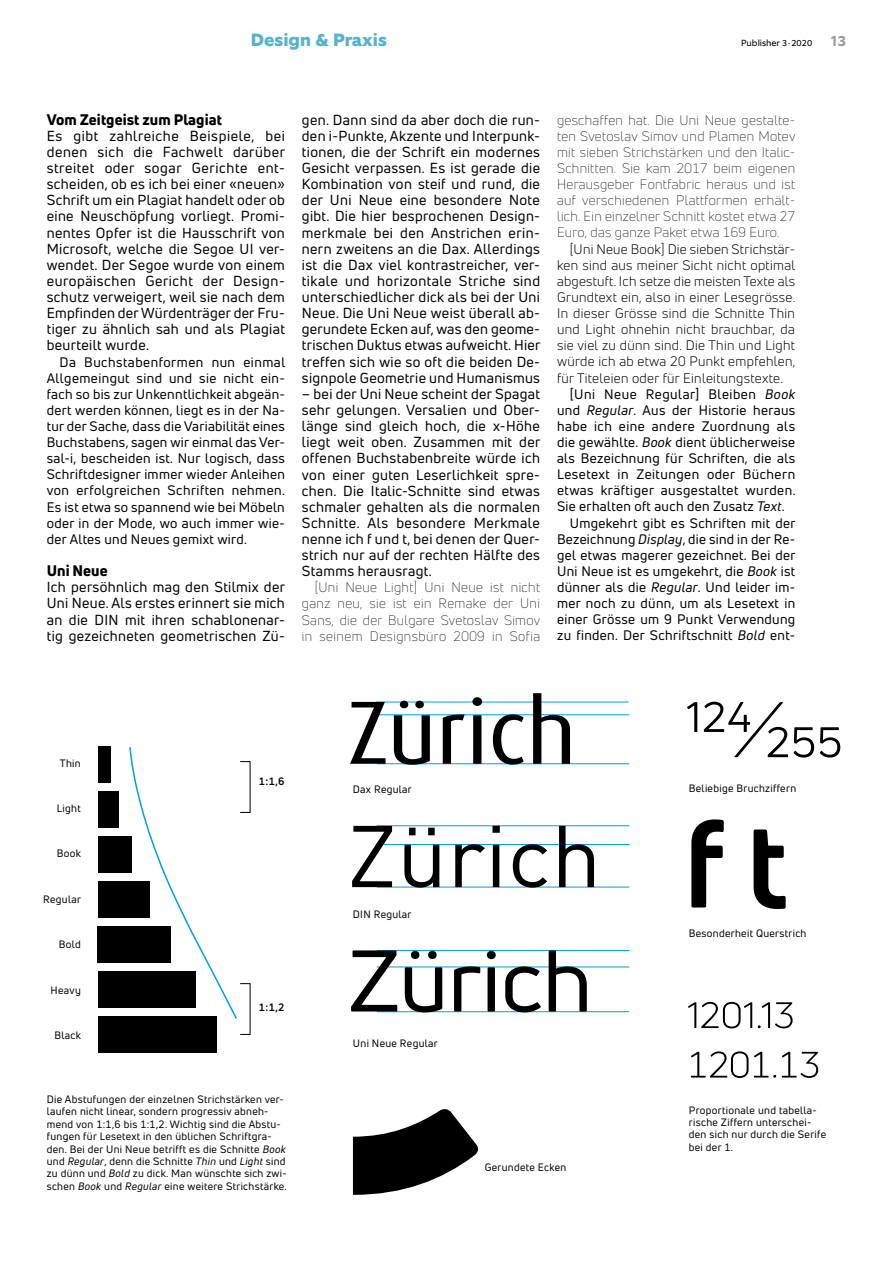
<style>
.page{position:relative;width:893px;height:1263px;background:#fff}
.page>*{position:absolute;margin:0;border:0;box-sizing:border-box;transform-origin:0 0}
.t1{font:800 18px "Equip";letter-spacing:.005em;color:#55b3ce}
.t2{font:800 15px "Uni Neue";letter-spacing:.005em;color:#000}
.t3{font:14.25px/16.2px "Uni Neue";letter-spacing:.025em;color:#000;text-align:justify}
.t4{font:13.5px/16px "Uni Neue";letter-spacing:.025em;color:#000;text-align:justify}
.t5{font:300 13.5px/16px "Uni Neue";letter-spacing:.025em;color:#000;text-align:justify}
.t6{font:13.5px "Uni Neue";letter-spacing:.025em;color:#000}
.t7{font:10.5px/12.5px "Uni Neue";letter-spacing:.03em;color:#000}
.t8{font:700 10.5px "Uni Neue";color:#000}
.t9{font:9px "Equip";color:#000}
.s1{font-weight:700;font-size:15px;color:#9c9c9d}
.s2{font-style:italic}
</style>
<div class="page">
<div style="left:98px;top:746px;width:13px;height:36px;background:#000"></div>
<div style="left:98px;top:836px;width:33px;height:36px;background:#000"></div>
<div style="left:98px;top:881px;width:52px;height:37px;background:#000"></div>
<div style="left:98px;top:926px;width:73px;height:37px;background:#000"></div>
<div style="left:98px;top:971px;width:98px;height:37px;background:#000"></div>
<div style="left:98px;top:1016px;width:118px;height:37px;background:#000"></div>
<div style="left:98px;top:791px;width:20px;height:36px;background:#000"></div>
<svg style="left:128px;top:747px;width:109px;height:273px"></svg>
<svg style="left:687px;top:702px;width:153px;height:55px"></svg>
<svg style="left:691px;top:1051px;width:127px;height:27px"></svg>
<svg style="left:688px;top:1002px;width:105px;height:26px"></svg>
<svg style="left:691px;top:819px;width:95px;height:90px"></svg>
<hr style="left:377px;top:950px;width:252px;height:1px;background:#009ee3">
<hr style="left:377px;top:825px;width:252px;height:1px;background:#009ee3">
<hr style="left:376px;top:702px;width:252px;height:1px;background:#009ee3">
<hr style="left:377px;top:966px;width:252px;height:1px;background:#009ee3">
<hr style="left:377px;top:844px;width:252px;height:1px;background:#009ee3">
<hr style="left:377px;top:714px;width:252px;height:1px;background:#009ee3">
<hr style="left:377px;top:1011px;width:252px;height:1px;background:#009ee3">
<hr style="left:377px;top:887px;width:252px;height:1px;background:#009ee3">
<hr style="left:377px;top:763px;width:252px;height:1px;background:#009ee3">
<svg style="left:350px;top:693px;width:220px;height:72px"></svg>
<svg style="left:352px;top:826px;width:242px;height:62px"></svg>
<svg style="left:351px;top:950px;width:236px;height:62px"></svg>
<svg style="left:353px;top:1109px;width:125px;height:86px"></svg>
<p class="t1" style="left:251px;top:28px;width:138px">Design &amp; Praxis</p>
<p class="t9" style="left:741px;top:37px;width:106px">Publisher 3·2020 <span class="s1">13</span></p>
<p class="t2" style="left:47px;top:109px;width:177px">Vom Zeitgeist zum Plagiat</p>
<p class="t3" style="left:47px;top:127px;width:240px">Es gibt zahlreiche Beispiele, bei denen sich die Fachwelt darüber streitet oder sogar Gerichte ent&shy;scheiden, ob es ich bei einer «neuen» Schrift um ein Plagiat handelt oder ob eine Neuschöpfung vorliegt. Promi&shy;nentes Opfer ist die Hausschrift von Microsoft, welche die Segoe UI ver&shy;wendet. Der Segoe wurde von einem europäischen Gericht der Design&shy;schutz verweigert, weil sie nach dem Empfinden der Würdenträger der Fru&shy;tiger zu ähnlich sah und als Plagiat beurteilt wurde.</p>
<p class="t4" style="left:47px;top:353px;width:240px;text-indent:13px">Da Buchstabenformen nun einmal Allgemeingut sind und sie nicht ein&shy;fach so bis zur Unkenntlichkeit abgeän&shy;dert werden können, liegt es in der Na&shy;tur der Sache, dass die Variabilität eines Buchstabens, sagen wir einmal das Ver&shy;sal-i, bescheiden ist. Nur logisch, dass Schriftdesigner immer wieder Anleihen von erfolgreichen Schriften nehmen.<br>Es ist etwa so spannend wie bei Möbeln oder in der Mode, wo auch immer wie&shy;der Altes und Neues gemixt wird.</p>
<p class="t2" style="left:47px;top:561px;width:62px">Uni Neue</p>
<p class="t3" style="left:47px;top:579px;width:240px">Ich persöhnlich mag den Stilmix der Uni Neue. Als erstes erinnert sie mich an die DIN mit ihren schablonenar&shy;tig gezeichneten geometrischen Zü-</p>
<p class="t3" style="left:302px;top:111px;width:240px">gen. Dann sind da aber doch die run&shy;den i-Punkte, Akzente und Interpunk&shy;tionen, die der Schrift ein modernes Gesicht verpassen. Es ist gerade die Kombination von steif und rund, die der Uni Neue eine besondere Note gibt. Die hier besprochenen Design&shy;merkmale bei den Anstrichen erin&shy;nern zweitens an die Dax. Allerdings ist die Dax viel kontrastreicher, ver&shy;tikale und horizontale Striche sind unterschiedlicher dick als bei der Uni Neue. Die Uni Neue weist überall ab&shy;gerundete Ecken auf, was den geome&shy;trischen Duktus etwas aufweicht. Hier treffen sich wie so oft die beiden De&shy;signpole Geometrie und Humanismus</p>
<p class="t3" style="left:302px;top:385px;width:240px">– bei der Uni Neue scheint der Spagat sehr gelungen. Versalien und Ober&shy;länge sind gleich hoch, die x-Höhe liegt weit oben. Zusammen mit der offenen Buchstabenbreite würde ich von einer guten Leserlichkeit spre&shy;chen. Die Italic-Schnitte sind etwas schmaler gehalten als die normalen Schnitte. Als besondere Merkmale nenne ich f und t, bei denen der Quer&shy;strich nur auf der rechten Hälfte des Stamms herausragt.</p>
<p class="t5" style="left:302px;top:579px;width:240px;text-indent:13px">[Uni Neue Light] Uni Neue ist nicht ganz neu, sie ist ein Remake der Uni Sans, die der Bulgare Svetoslav Simov in seinem Designsbüro 2009 in Sofia</p>
<p class="t5" style="left:557px;top:112px;width:240px">geschaffen hat. Die Uni Neue gestalte&shy;ten Svetoslav Simov und Plamen Motev mit sieben Strichstärken und den Italic-Schnitten. Sie kam 2017 beim eigenen Herausgeber Fontfabric heraus und ist auf verschiedenen Plattformen erhält&shy;lich. Ein einzelner Schnitt kostet etwa 27<br>Euro, das ganze Paket etwa 169 Euro.</p>
<p class="t6" style="left:570px;top:241px;width:227px">[Uni Neue Book] Die sieben Strichstär-</p>
<p class="t6" style="left:557px;top:257px;width:240px">ken sind aus meiner Sicht nicht optimal</p>
<p class="t6" style="left:557px;top:273px;width:239px">abgestuft. Ich setze die meisten Texte als</p>
<p class="t6" style="left:557px;top:289px;width:240px">Grundtext ein, also in einer Lesegrösse.</p>
<p class="t6" style="left:557px;top:305px;width:239px">In dieser Grösse sind die Schnitte Thin</p>
<p class="t6" style="left:557px;top:321px;width:239px">und Light ohnehin nicht brauchbar, da</p>
<p class="t6" style="left:557px;top:337px;width:239px">sie viel zu dünn sind. Die Thin und Light</p>
<p class="t6" style="left:557px;top:353px;width:240px">würde ich ab etwa 20 Punkt empfehlen,</p>
<p class="t6" style="left:557px;top:370px;width:227px">für Titeleien oder für Einleitungstexte.</p>
<p class="t4" style="left:570px;top:386px;width:227px">[Uni Neue Regular] Bleiben <span class="s2">Book</span></p>
<p class="t4" style="left:557px;top:402px;width:240px">und <span class="s2">Regular</span>. Aus der Historie heraus</p>
<p class="t4" style="left:557px;top:418px;width:240px">habe ich eine andere Zuordnung als</p>
<p class="t4" style="left:557px;top:434px;width:240px">die gewählte. <span class="s2">Book</span> dient üblicherweise</p>
<p class="t4" style="left:557px;top:450px;width:240px">als Bezeichnung für Schriften, die als</p>
<p class="t4" style="left:557px;top:466px;width:240px">Lesetext in Zeitungen oder Büchern</p>
<p class="t4" style="left:557px;top:482px;width:240px">etwas kräftiger ausgestaltet wurden.</p>
<p class="t4" style="left:557px;top:498px;width:229px">Sie erhalten oft auch den Zusatz <span class="s2">Text</span>.</p>
<p class="t4" style="left:570px;top:515px;width:227px">Umgekehrt gibt es Schriften mit der</p>
<p class="t4" style="left:557px;top:531px;width:240px">Bezeichnung <span class="s2">Display</span>, die sind in der Re-</p>
<p class="t4" style="left:557px;top:547px;width:240px">gel etwas magerer gezeichnet. Bei der</p>
<p class="t4" style="left:557px;top:563px;width:240px">Uni Neue ist es umgekehrt, die <span class="s2">Book</span> ist</p>
<p class="t4" style="left:557px;top:579px;width:240px">dünner als die <span class="s2">Regular</span>. Und leider im-</p>
<p class="t4" style="left:557px;top:595px;width:240px">mer noch zu dünn, um als Lesetext in</p>
<p class="t4" style="left:557px;top:611px;width:240px">einer Grösse um 9 Punkt Verwendung</p>
<p class="t4" style="left:557px;top:627px;width:240px">zu finden. Der Schriftschnitt <span class="s2">Bold</span> ent-</p>
<p class="t7" style="left:60px;top:757px;width:22px">Thin</p>
<p class="t7" style="left:57px;top:802px;width:25px">Light</p>
<p class="t7" style="left:57px;top:847px;width:26px">Book</p>
<p class="t7" style="left:43px;top:893px;width:39px">Regular</p>
<p class="t7" style="left:59px;top:938px;width:24px">Bold</p>
<p class="t7" style="left:51px;top:983px;width:32px">Heavy</p>
<p class="t7" style="left:54px;top:1029px;width:28px">Black</p>
<p class="t8" style="left:259px;top:775px;width:27px">1:1,6</p>
<p class="t8" style="left:259px;top:1000px;width:27px">1:1,2</p>
<p class="t7" style="left:47px;top:1093px;width:242px">Die Abstufungen der einzelnen Strichstärken ver&shy;laufen nicht linear, sondern progressiv abneh&shy;mend von 1:1,6 bis 1:1,2. Wichtig sind die Abstu&shy;fungen für Lesetext in den üblichen Schriftgra&shy;den. Bei der Uni Neue betrifft es die Schnitte <span class="s2">Book </span>und <span class="s2">Regular</span>, denn die Schnitte <span class="s2">Thin</span> und <span class="s2">Light</span> sind zu dünn und <span class="s2">Bold</span> zu dick. Man wünschte sich zwi&shy;schen <span class="s2">Book</span> und <span class="s2">Regular</span> eine weitere Strichstärke.</p>
<p class="t7" style="left:353px;top:783px;width:60px">Dax Regular</p>
<p class="t7" style="left:353px;top:907px;width:60px">DIN Regular</p>
<p class="t7" style="left:353px;top:1037px;width:86px">Uni Neue Regular</p>
<p class="t7" style="left:485px;top:1160px;width:83px">Gerundete Ecken</p>
<p class="t7" style="left:689px;top:782px;width:109px">Beliebige Bruchziffern</p>
<p class="t7" style="left:689px;top:927px;width:119px">Besonderheit Querstrich</p>
<p class="t7" style="left:689px;top:1103px;width:139px">Proportionale und tabella&shy;rische Ziffern unterschei&shy;den sich nur durch die Serife bei der 1.</p>
</div>
